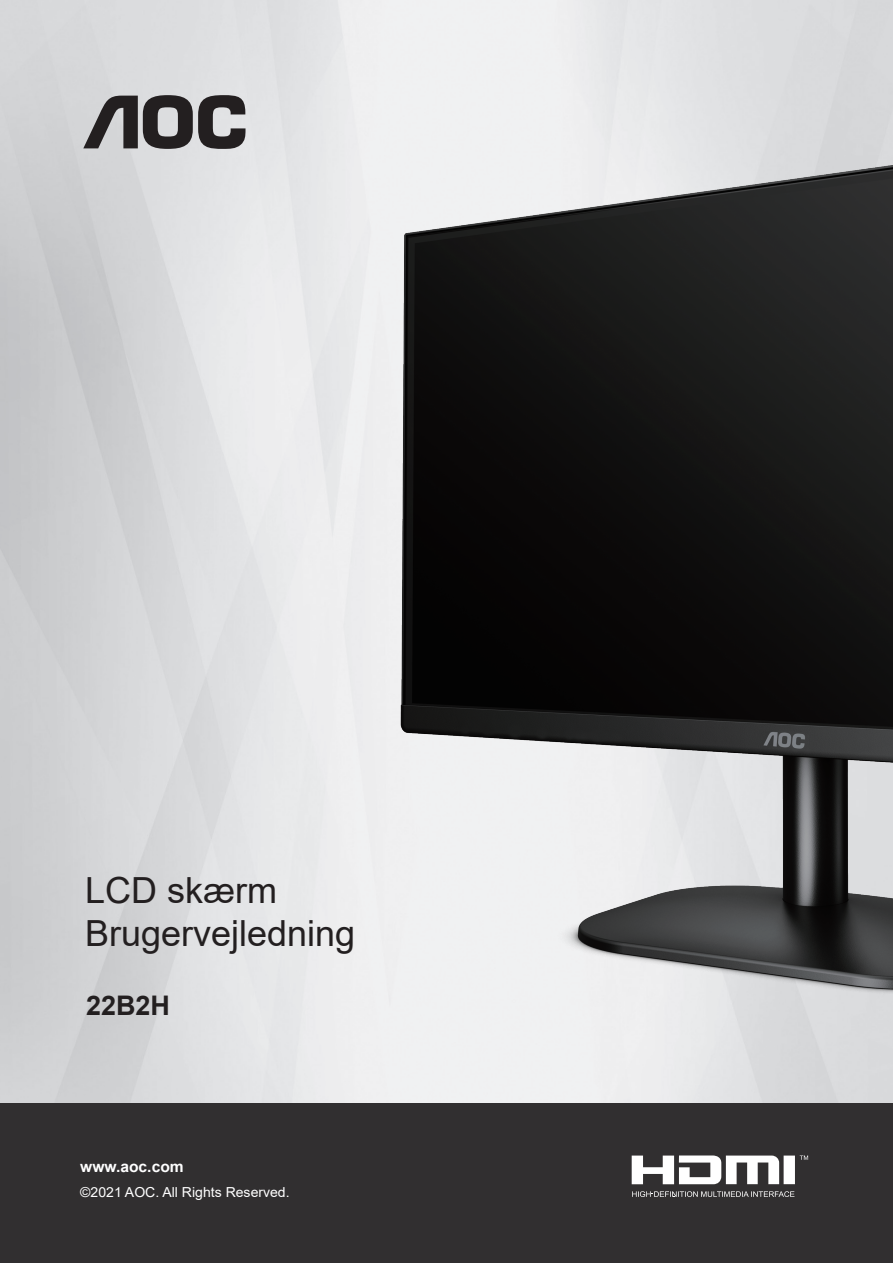
<style>
.page{position:relative;width:893px;height:1263px;background:#fff}
.page>*{position:absolute;margin:0;border:0;box-sizing:border-box;transform-origin:0 0}
.无间隔{font:36px "Arial";color:#231f20}
.t1{font:700 27px "Arial";color:#231f20}
.t2{font:700 15.3px "Arial";color:#fff}
.t3{font:13.8px "Arial";color:#fff}
</style>
<div class="page">
<img style="left:0;top:0;width:893px;height:1104px">
<svg style="left:83px;top:95px;width:162px;height:54px;background:#716f70"></svg>
<div style="left:0;top:1104px;width:893px;height:159px;background:#312f30"></div>
<svg style="left:632px;top:1155px;width:176px;height:29px"></svg>
<svg style="left:632px;top:1191px;width:162px;height:6px"></svg>
<img style="left:382px;top:149px;width:511px;height:856px">
<p class="无间隔" style="left:85px;top:865px;width:193px">LCD skærm</p>
<p class="无间隔" style="left:85px;top:908px;width:272px">Brugervejledning</p>
<p class="t1" style="left:86px;top:987px;width:86px">22B2H</p>
<p class="t2" style="left:80px;top:1156px;width:105px">www.aoc.com</p>
<p class="t3" style="left:80px;top:1183px;width:211px">©2021 AOC. All Rights Reserved.</p>
</div>
